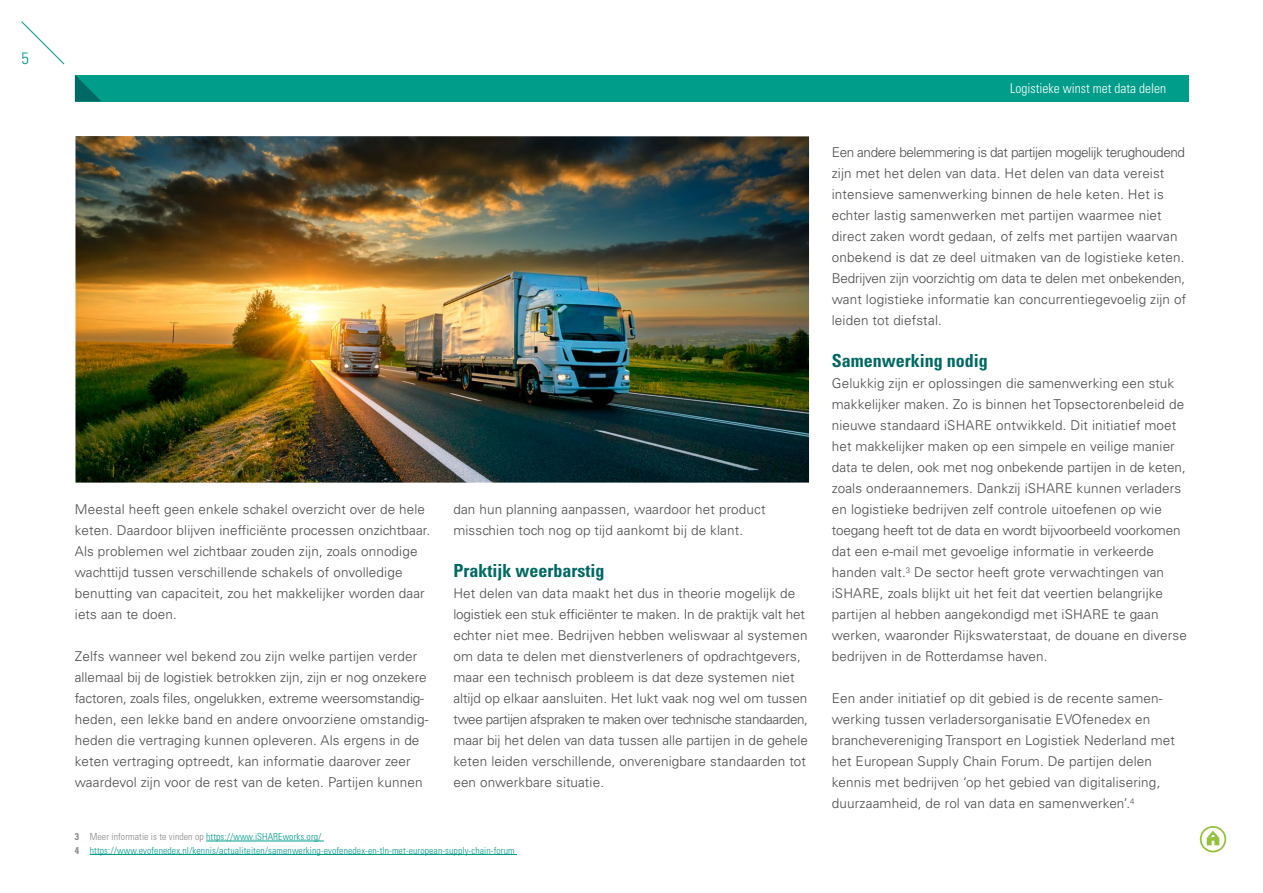
<style>
.page{position:relative;width:1263px;height:893px;background:#fff}
.page>*{position:absolute;margin:0;border:0;box-sizing:border-box;transform-origin:0 0}
.t1{font:700 condensed 18px "Univers LT Std";color:#006963}
.t2{font:300 condensed 16.5px "Univers LT Std";color:#009d8b}
.t3{font:300 13.5px/21px "Univers LT Std";letter-spacing:.01em;color:#4a4a49}
.t4{font:300 condensed 13.5px "Univers LT Std";color:#fff}
.t5{font:300 condensed 9.75px/13.5px "Univers LT Std";letter-spacing:.01em;color:#009d8b}
.s1{font-weight:700;color:#878787}
.s2{color:#878787}
</style>
<div class="page">
<div style="left:75px;top:75px;width:1113px;height:26px;background:#009d8b"></div>
<svg style="left:21px;top:21px;width:44px;height:44px"></svg>
<svg style="left:75px;top:75px;width:26px;height:26px"></svg>
<hr style="left:206px;top:841px;width:118px;height:1px;background:#009d8b">
<hr style="left:90px;top:854px;width:427px;height:1px;background:#009d8b">
<img style="left:75px;top:136px;width:734px;height:347px">
<svg style="left:1207px;top:831px;width:12px;height:14px"></svg>
<div style="left:1200px;top:826px;width:26px;height:26px;border:2px solid #94c23d;border-radius:50%"></div>
<p class="t2" style="left:22px;top:48px;width:9px">5</p>
<p class="t3" style="left:75px;top:499px;width:357px">Meestal heeft geen enkele schakel overzicht over de hele keten. Daardoor blijven inefficiënte processen onzichtbaar.<br>Als problemen wel zichtbaar zouden zijn, zoals onnodige wachttijd tussen verschillende schakels of onvolledige benutting van capaciteit, zou het makkelijker worden daar iets aan te doen.</p>
<p class="t3" style="left:75px;top:646px;width:355px">Zelfs wanneer wel bekend zou zijn welke partijen verder allemaal bij de logistiek betrokken zijn, zijn er nog onzekere factoren, zoals files, ongelukken, extreme weersomstandig&shy;heden, een lekke band en andere onvoorziene omstandig&shy;heden die vertraging kunnen opleveren. Als ergens in de keten vertraging optreedt, kan informatie daarover zeer waardevol zijn voor de rest van de keten. Partijen kunnen</p>
<p class="t3" style="left:453px;top:499px;width:314px">dan hun planning aanpassen, waardoor het product misschien toch nog op tijd aankomt bij de klant.</p>
<h1 class="t1" style="left:453px;top:560px;width:153px">Praktijk weerbarstig</h1>
<p class="t3" style="left:453px;top:583px;width:356px">Het delen van data maakt het dus in theorie mogelijk de logistiek een stuk efficiënter te maken. In de praktijk valt het echter niet mee. Bedrijven hebben weliswaar al systemen om data te delen met dienstverleners of opdrachtgevers, maar een technisch probleem is dat deze systemen niet altijd op elkaar aansluiten. Het lukt vaak nog wel om tussen twee partijen afspraken te maken over technische standaarden, maar bij het delen van data tussen alle partijen in de gehele keten leiden verschillende, onverenigbare standaarden tot een onwerkbare situatie.</p>
<p class="t5" style="left:75px;top:830px;width:441px"><span class="s1">3</span> <span class="s2">Meer informatie is te vinden op</span> https://www.iSHAREworks.org/<br><span class="s1">4</span> https://www.evofenedex.nl/kennis/actualiteiten/samenwerking-evofenedex-en-tln-met-european-supply-chain-forum</p>
<p class="t4" style="left:1010px;top:80px;width:157px">Logistieke winst met data delen</p>
<p class="t3" style="left:832px;top:142px;width:356px">Een andere belemmering is dat partijen mogelijk terughoudend zijn met het delen van data. Het delen van data vereist intensieve samenwerking binnen de hele keten. Het is echter lastig samenwerken met partijen waarmee niet direct zaken wordt gedaan, of zelfs met partijen waarvan onbekend is dat ze deel uitmaken van de logistieke keten.<br>Bedrijven zijn voorzichtig om data te delen met onbekenden, want logistieke informatie kan concurrentiegevoelig zijn of leiden tot diefstal.</p>
<h1 class="t1" style="left:832px;top:350px;width:158px">Samenwerking nodig</h1>
<p class="t3" style="left:832px;top:373px;width:357px">Gelukkig zijn er oplossingen die samenwerking een stuk makkelijker maken. Zo is binnen het Topsectorenbeleid de nieuwe standaard iSHARE ontwikkeld. Dit initiatief moet het makkelijker maken op een simpele en veilige manier data te delen, ook met nog onbekende partijen in de keten, zoals onderaannemers. Dankzij iSHARE kunnen verladers en logistieke bedrijven zelf controle uitoefenen op wie toegang heeft tot de data en wordt bijvoorbeeld voorkomen dat een e-mail met gevoelige informatie in verkeerde handen valt.<sup>3</sup> De sector heeft grote verwachtingen van iSHARE, zoals blijkt uit het feit dat veertien belangrijke partijen al hebben aangekondigd met iSHARE te gaan werken, waaronder Rijkswaterstaat, de douane en diverse bedrijven in de Rotterdamse haven.</p>
<p class="t3" style="left:832px;top:688px;width:345px">Een ander initiatief op dit gebied is de recente samen&shy;werking tussen verladersorganisatie EVOfenedex en branchevereniging Transport en Logistiek Nederland met het European Supply Chain Forum. De partijen delen kennis met bedrijven ‘op het gebied van digitalisering, duurzaamheid, de rol van data en samenwerken’.<sup>4</sup></p>
</div>
